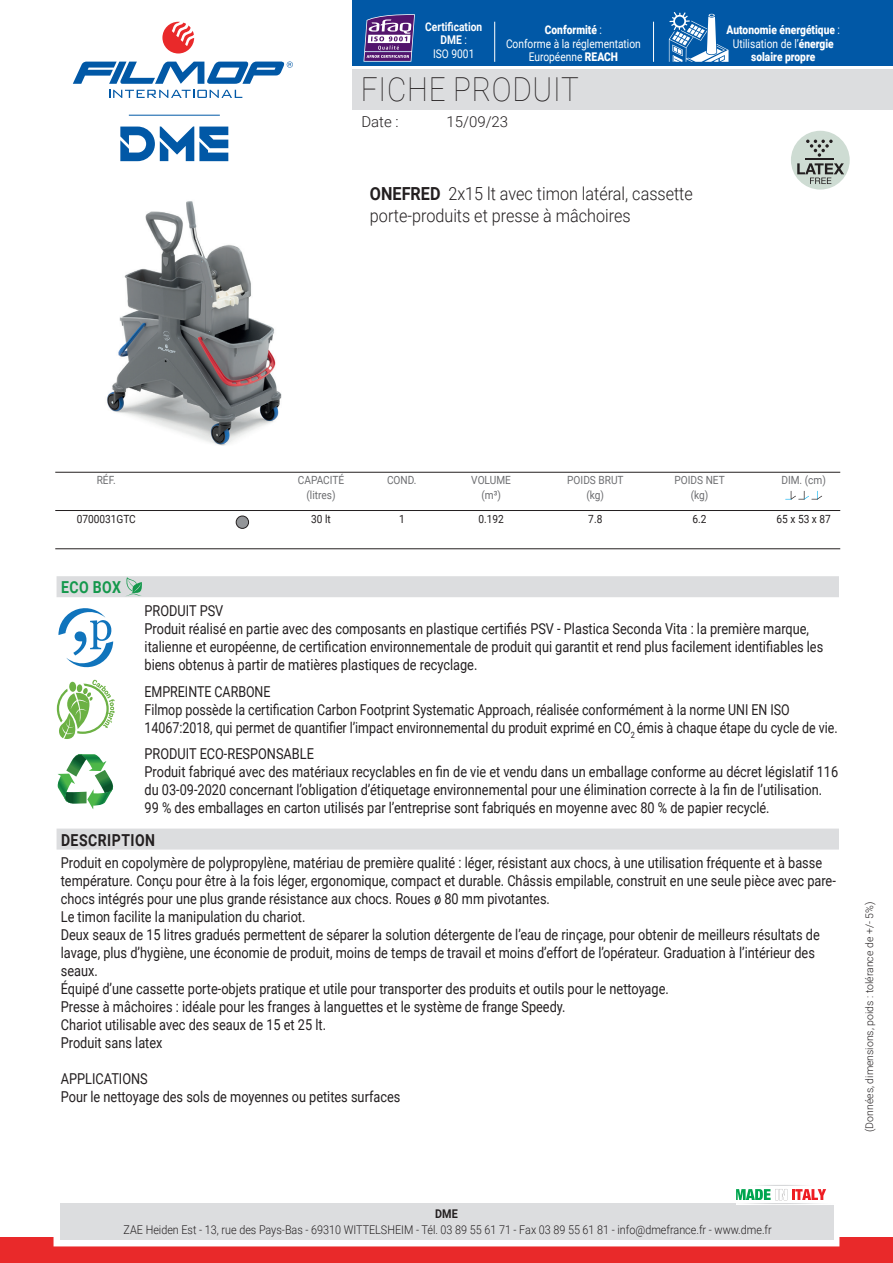
<style>
.page{position:relative;width:893px;height:1263px;background:#fff}
.page>*{position:absolute;margin:0;border:0;box-sizing:border-box;transform-origin:0 0}
.t1{font:100 33px "Roboto";letter-spacing:.025em;color:#231f20;scale:.9 1}
.t2{font:300 18px/21.6px "Roboto";color:#231f20;scale:.9 1}
.t3{font:700 16.5px "Roboto";letter-spacing:.035em;color:#231f20;scale:.85 1}
.t4{font:700 16.5px "Roboto";letter-spacing:.035em;color:#14984c;scale:.85 1}
.t5{font:15px/18px "Roboto";color:#231f20;scale:.85 1}
.t6{font:15px/18px "Roboto";color:#231f20;scale:.83 1}
.t7{font:300 15px "Roboto";color:#231f20}
.t8{font:300 12px "Roboto";color:#231f20;scale:.9 1}
.t9{font:900 12px/13.5px "Roboto";color:#fff;text-align:center;scale:.85 1}
.t10{font:12px/13.5px "Roboto";color:#fff;text-align:center;scale:.85 1}
.t11{font:700 12px/13.5px "Roboto";color:#fff;text-align:center;scale:.85 1}
.t12{font:700 12px "Roboto";color:#231f20;scale:.9 1}
.t13{font:11.25px/15px "Roboto";color:#6c6d70;text-align:center;scale:.9 1}
.t14{font:11.25px "Roboto";color:#231f20;scale:.9 1}
.t15{font:300 10.5px "Roboto";color:#231f20}
.s1{font-weight:400}
.s2{font-weight:900}
.s3{font-weight:700}
</style>
<div class="page">
<div style="left:353px;top:69px;width:540px;height:40px;background:#dcdddf"></div>
<svg style="left:109px;top:90px;width:133px;height:8px"></svg>
<svg style="left:162px;top:22px;width:32px;height:32px"></svg>
<svg style="left:73px;top:61px;width:220px;height:23px"></svg>
<div style="left:353px;top:0;width:540px;height:66px;background:#0158a6"></div>
<div style="left:0;top:1237px;width:893px;height:26px;background:#e9292a"></div>
<div style="left:54px;top:1197px;width:785px;height:49px;border:12px solid #fff"></div>
<div style="left:60px;top:1203px;width:773px;height:37px;background:#dcdddf"></div>
<svg style="left:120px;top:126px;width:108px;height:35px"></svg>
<hr style="left:129px;top:115px;width:91px;height:1px;background:#0158a6">
<hr style="left:653px;top:22px;width:1px;height:40px;background:#fff">
<hr style="left:494px;top:22px;width:1px;height:40px;background:#fff">
<svg style="left:669px;top:12px;width:59px;height:50px"></svg>
<svg style="left:363px;top:14px;width:52px;height:48px;background:#7a619e"></svg>
<hr style="left:365px;top:51px;width:46px;height:1px;background:#fff">
<img style="left:107px;top:201px;width:175px;height:245px">
<div style="left:57px;top:576px;width:782px;height:21px;background:#dcdddf"></div>
<svg style="left:126px;top:577px;width:16px;height:19px"></svg>
<svg style="left:58px;top:608px;width:55px;height:60px"></svg>
<svg style="left:57px;top:680px;width:58px;height:59px"></svg>
<svg style="left:57px;top:754px;width:57px;height:55px"></svg>
<div style="left:57px;top:828px;width:782px;height:21px;background:#dcdddf"></div>
<hr style="left:55px;top:472px;width:785px;height:1px;background:#231f20">
<hr style="left:55px;top:548px;width:785px;height:1px;background:#231f20">
<hr style="left:55px;top:510px;width:785px;height:1px;background:#231f20">
<div style="left:236px;top:516px;width:13px;height:12px;background:#939598;border-radius:50%"></div>
<div style="left:236px;top:516px;width:13px;height:12px;border:1px solid #231f20;border-radius:50%"></div>
<svg style="left:785px;top:491px;width:37px;height:9px"></svg>
<img style="left:736px;top:1204px;width:103px;height:1px">
<svg style="left:736px;top:1189px;width:90px;height:11px"></svg>
<div style="left:791px;top:131px;width:59px;height:59px;background:#cedcd3;border-radius:50%"></div>
<svg style="left:797px;top:163px;width:47px;height:21px"></svg>
<hr style="left:805px;top:158px;width:28px;height:2px;background:#231f20">
<svg style="left:806px;top:140px;width:27px;height:17px"></svg>
<p class="t11" style="left:425px;top:19px;width:68px">Certification<br>DME <span class="s1">:<br>ISO 9001</span></p>
<p class="t9" style="left:727px;top:23px;width:135px">Autonomie énergétique <span class="s1">:<br>Utilisation de l’</span>énergie solaire propre</p>
<p class="t10" style="left:506px;top:23px;width:160px"><span class="s2">Conformité</span> :<br>Conforme à la réglementation<br>Européenne <span class="s2">REACH</span></p>
<h1 class="t1" style="left:361px;top:66px;width:244px">FICHE PRODUIT</h1>
<p class="t7" style="left:361px;top:111px;width:39px">Date :</p>
<p class="t7" style="left:446px;top:111px;width:63px">15/09/23</p>
<p class="t2" style="left:370px;top:182px;width:360px"><span class="s3">ONEFRED</span> 2x15 lt avec timon latéral, cassette porte-produits et presse à mâchoires</p>
<p class="t13" style="left:97px;top:473px;width:23px">RÉF.</p>
<p class="t14" style="left:77px;top:511px;width:67px">0700031GTC</p>
<p class="t4" style="left:61px;top:576px;width:72px">ECO BOX</p>
<p class="t13" style="left:298px;top:473px;width:53px">CAPACITÉ (litres)</p>
<p class="t14" style="left:311px;top:511px;width:23px">30 lt</p>
<p class="t13" style="left:387px;top:473px;width:34px">COND.</p>
<p class="t14" style="left:399px;top:511px;width:8px">1</p>
<p class="t13" style="left:471px;top:473px;width:46px">VOLUME (m³)</p>
<p class="t14" style="left:478px;top:511px;width:30px">0.192</p>
<p class="t13" style="left:567px;top:473px;width:64px">POIDS BRUT (kg)</p>
<p class="t14" style="left:588px;top:511px;width:17px">7.8</p>
<p class="t13" style="left:674px;top:473px;width:57px">POIDS NET (kg)</p>
<p class="t14" style="left:692px;top:511px;width:17px">6.2</p>
<p class="t13" style="left:781px;top:473px;width:51px">DIM. (cm)</p>
<p class="t14" style="left:777px;top:511px;width:62px">65 x 53 x 87</p>
<p class="t5" style="left:145px;top:601px;width:800px">PRODUIT PSV<br>Produit réalisé en partie avec des composants en plastique certifiés PSV - Plastica Seconda Vita : la première marque, italienne et européenne, de certification environnementale de produit qui garantit et rend plus facilement identifiables les biens obtenus à partir de matières plastiques de recyclage.</p>
<p class="t6" style="left:145px;top:682px;width:837px">EMPREINTE CARBONE<br>Filmop possède la certification Carbon Footprint Systematic Approach, réalisée conformément à la norme UNI EN ISO<br>14067:2018, qui permet de quantifier l’impact environnemental du produit exprimé en CO<sub>2</sub> émis à chaque étape du cycle de vie.</p>
<p class="t5" style="left:145px;top:744px;width:818px">PRODUIT ECO-RESPONSABLE<br>Produit fabriqué avec des matériaux recyclables en fin de vie et vendu dans un emballage conforme au décret législatif 116 du 03-09-2020 concernant l’obligation d’étiquetage environnemental pour une élimination correcte à la fin de l’utilisation.<br>99 % des emballages en carton utilisés par l’entreprise sont fabriqués en moyenne avec 80 % de papier recyclé.</p>
<p class="t3" style="left:61px;top:828px;width:112px">DESCRIPTION</p>
<p class="t5" style="left:61px;top:853px;width:913px">Produit en copolymère de polypropylène, matériau de première qualité : léger, résistant aux chocs, à une utilisation fréquente et à basse température. Conçu pour être à la fois léger, ergonomique, compact et durable. Châssis empilable, construit en une seule pièce avec pare&shy;chocs intégrés pour une plus grande résistance aux chocs. Roues ø 80 mm pivotantes.<br>Le timon facilite la manipulation du chariot.<br>Deux seaux de 15 litres gradués permettent de séparer la solution détergente de l’eau de rinçage, pour obtenir de meilleurs résultats de lavage, plus d’hygiène, une économie de produit, moins de temps de travail et moins d’effort de l’opérateur. Graduation à l’intérieur des seaux.<br>Équipé d’une cassette porte-objets pratique et utile pour transporter des produits et outils pour le nettoyage.<br>Presse à mâchoires : idéale pour les franges à languettes et le système de frange Speedy.<br>Chariot utilisable avec des seaux de 15 et 25 lt.<br>Produit sans latex</p>
<p class="t5" style="left:61px;top:1069px;width:401px">APPLICATIONS<br>Pour le nettoyage des sols de moyennes ou petites surfaces</p>
<p class="t15" style="left:862px;top:1132px;width:232px;rotate:-90deg">(Données, dimensions, poids : tolérance de +/- 5%)</p>
<p class="t12" style="left:435px;top:1205px;width:27px">DME</p>
<p class="t8" style="left:124px;top:1222px;width:722px">ZAE Heiden Est - 13, rue des Pays-Bas - 69310 WITTELSHEIM - Tél. 03 89 55 61 71 - Fax 03 89 55 61 81 - info@dmefrance.fr - www.dme.fr</p>
</div>
